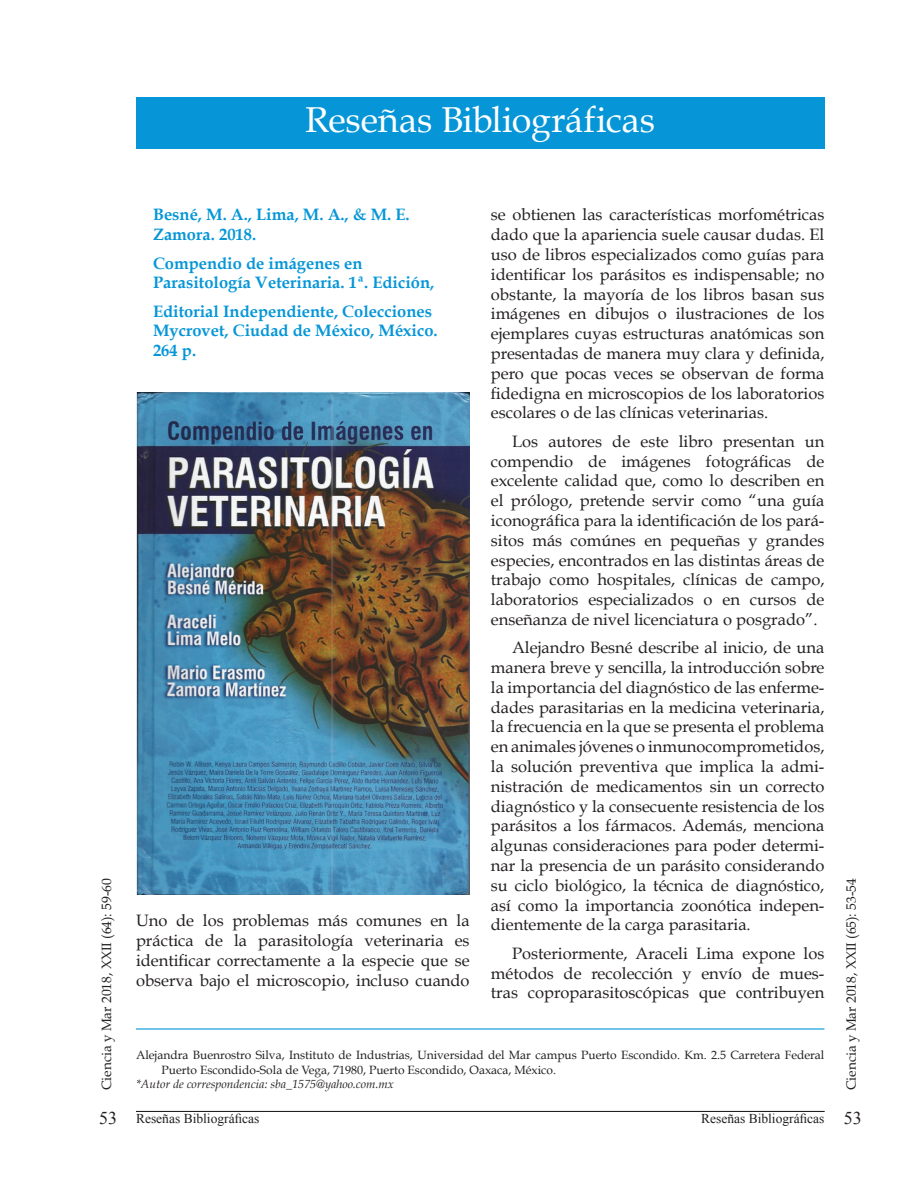
<style>
.page{position:relative;width:918px;height:1188px;background:#fff}
.page>*{position:absolute;margin:0;border:0;box-sizing:border-box;transform-origin:0 0}
.t1{font:36px "Book Antiqua";letter-spacing:-.005em;color:#fff}
.t2{font:16.5px/19.8px "Book Antiqua";color:#231f20;text-align:justify}
.t3{font:700 16.5px/19.8px "Book Antiqua";color:#0696d7}
.t4{font:13.5px "Book Antiqua";color:#231f20}
.t5{font:13.5px "Times New Roman";color:#231f20}
.t6{font:12px/14.4px "Book Antiqua";color:#231f20}
.t7{font:italic 12px "Book Antiqua";color:#231f20}
.s1{font-size:18px}
</style>
<div class="page">
<hr style="left:136px;top:1111px;width:688px;height:1px;background:#231f20">
<div style="left:136px;top:98px;width:688px;height:51px;background:#0696d7"></div>
<hr style="left:136px;top:1028px;width:688px;height:2px;background:#0696d7">
<img style="left:136px;top:393px;width:334px;height:501px">
<h1 class="t1" style="left:305px;top:97px;width:351px">Reseñas Bibliográficas</h1>
<p class="t2" style="left:491px;top:205px;width:335px">se obtienen las características morfométricas dado que la apariencia suele causar dudas. El uso de libros especializados como guías para identificar los parásitos es indispensable; no obstante, la mayoría de los libros basan sus imágenes en dibujos o ilustraciones de los ejemplares cuyas estructuras anatómicas son presentadas de manera muy clara y definida, pero que pocas veces se observan de forma fidedigna en microscopios de los laboratorios escolares o de las clínicas veterinarias.</p>
<p class="t2" style="left:491px;top:431px;width:335px;text-indent:21px">Los autores de este libro presentan un compendio de imágenes fotográficas de excelente calidad que, como lo describen en el prólogo, pretende servir como “una guía iconográfica para la identificación de los pará&shy;sitos más comúnes en pequeñas y grandes especies, encontrados en las distintas áreas de trabajo como hospitales, clínicas de campo, laboratorios especializados o en cursos de enseñanza de nivel licenciatura o posgrado”.</p>
<p class="t2" style="left:491px;top:638px;width:335px;text-indent:21px">Alejandro Besné describe al inicio, de una manera breve y sencilla, la introducción sobre la importancia del diagnóstico de las enferme&shy;dades parasitarias en la medicina veterinaria, la frecuencia en la que se presenta el problema en animales jóvenes o inmunocomprometidos, la solución preventiva que implica la admi&shy;nistración de medicamentos sin un correcto diagnóstico y la consecuente resistencia de los parásitos a los fármacos. Además, menciona algunas consideraciones para poder determi&shy;nar la presencia de un parásito considerando su ciclo biológico, la técnica de diagnóstico, así como la importancia zoonótica indepen&shy;dientemente de la carga parasitaria.</p>
<p class="t2" style="left:491px;top:943px;width:335px;text-indent:21px">Posteriormente, Araceli Lima expone los métodos de recolección y envío de mues&shy;tras coproparasitoscópicas que contribuyen</p>
<p class="t3" style="left:153px;top:205px;width:258px">Besné, M. A., Lima, M. A., &amp; M. E.<br>Zamora. 2018.</p>
<p class="t3" style="left:153px;top:253px;width:283px">Compendio de imágenes en<br>Parasitología Veterinaria. 1ª. Edición,</p>
<p class="t3" style="left:153px;top:301px;width:286px">Editorial Independiente, Colecciones<br>Mycrovet, Ciudad de México, México.<br>264 p.</p>
<p class="t4" style="left:98px;top:1090px;width:213px;rotate:-90deg">Ciencia y Mar 2018, XXII (64): 59-60</p>
<p class="t4" style="left:843px;top:1090px;width:213px;rotate:-90deg">Ciencia y Mar 2018, XXII (65): 53-54</p>
<p class="t5" style="left:99px;top:1110px;width:162px"><span class="s1">53</span> Reseñas Bibliográficas</p>
<p class="t2" style="left:136px;top:911px;width:335px">Uno de los problemas más comunes en la práctica de la parasitología veterinaria es identificar correctamente a la especie que se observa bajo el microscopio, incluso cuando</p>
<p class="t6" style="left:162px;top:1048px;width:664px;text-indent:-26px">Alejandra Buenrostro Silva, Instituto de Industrias, Universidad del Mar campus Puerto Escondido. Km. 2.5 Carretera Federal<br>Puerto Escondido-Sola de Vega, 71980, Puerto Escondido, Oaxaca, México.</p>
<p class="t7" style="left:136px;top:1077px;width:259px">*Autor de correspondencia: sba_1575@yahoo.com.mx</p>
<p class="t5" style="left:701px;top:1110px;width:162px">Reseñas Bibliográficas <span class="s1">53</span></p>
</div>
